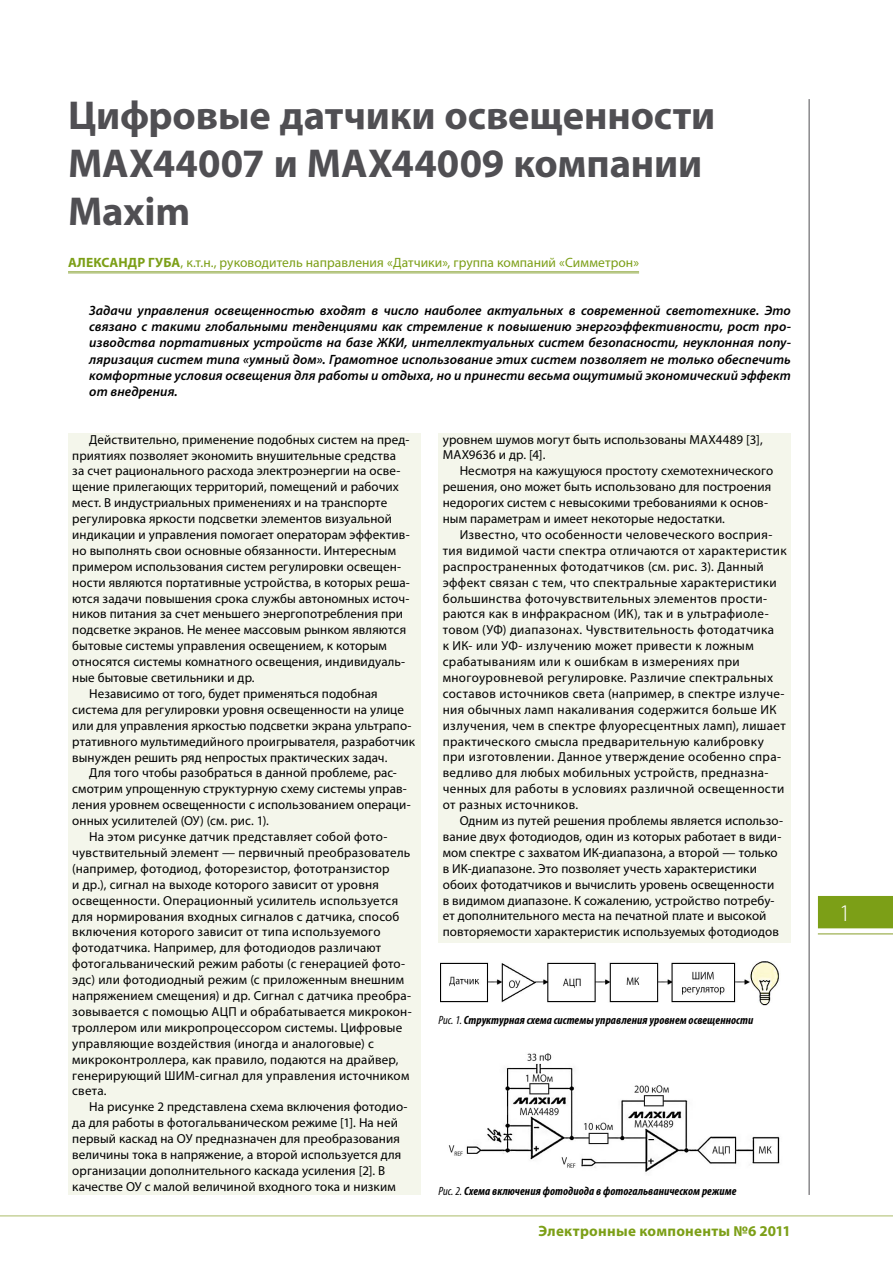
<style>
.page{position:relative;width:893px;height:1263px;background:#fff}
.page>*{position:absolute;margin:0;border:0;box-sizing:border-box;transform-origin:0 0}
.t1{font:700 40.5px/48px "Myriad Pro";letter-spacing:-.005em;color:#504f53}
.t2{font:300 24px "Myriad Pro";color:#fff}
.t3{font:700 15px "Myriad Pro";letter-spacing:.015em;color:#7c9f17}
.t4{font:italic 600 13.5px/16.2px "Myriad Pro";letter-spacing:.005em;color:#000;text-align:justify}
.t5{font:13.5px "Myriad Pro";letter-spacing:.005em;color:#7c9f17}
.t6{font:13.05px/15.9px "Myriad Pro";letter-spacing:.01em;color:#000}
.t7{font:italic 700 condensed 12px "Myriad Pro";letter-spacing:.01em;color:#000}
.s1{font-weight:700}
.s2{font-weight:400}
</style>
<div class="page">
<hr style="left:809px;top:99px;width:1px;height:1096px;background:#504f53">
<div style="left:818px;top:896px;width:75px;height:32px;background:#7c9f17"></div>
<hr style="left:0;top:1215px;width:893px;height:1px;background:#afbf70">
<hr style="left:818px;top:933px;width:75px;height:2px;background:#afbf70">
<div style="left:68px;top:434px;width:352px;height:761px;background:#f4f6eb"></div>
<hr style="left:68px;top:271px;width:571px;height:1px;background:#98af4e">
<hr style="left:68px;top:273px;width:571px;height:1px;background:#98af4e">
<div style="left:438px;top:434px;width:353px;height:509px;background:#f4f6eb"></div>
<img style="left:440px;top:962px;width:339px;height:44px">
<img style="left:448px;top:1053px;width:332px;height:121px">
<h1 class="t1" style="left:68px;top:90px;width:649px">Цифровые датчики освещенности<br>MAX44007 и MAX44009 компании<br>Maxim</h1>
<p class="t5" style="left:68px;top:254px;width:572px"><span class="s1">Александр Губа</span>, к.т.н., руководитель направления «Датчики», группа компаний «Симметрон»</p>
<p class="t4" style="left:89px;top:302px;width:703px">Задачи управления освещенностью входят в число наиболее актуальных в современной светотехнике. Это связано с такими глобальными тенденциями как стремление к повышению энергоэффективности, рост про&shy;изводства портативных устройств на базе ЖКИ, интеллектуальных систем безопасности, неуклонная попу&shy;ляризация систем типа «умный дом». Грамотное использование этих систем позволяет не только обеспечить комфортные условия освещения для работы и отдыха, но и принести весьма ощутимый экономический эффект от внедрения.</p>
<p class="t6" style="left:89px;top:431px;width:322px">Действительно, применение подобных систем на пред-</p>
<p class="t6" style="left:72px;top:447px;width:325px">приятиях позволяет экономить внушительные средства</p>
<p class="t6" style="left:72px;top:463px;width:330px">за счет рационального расхода электроэнергии на осве-</p>
<p class="t6" style="left:72px;top:479px;width:328px">щение прилегающих территорий, помещений и рабочих</p>
<p class="t6" style="left:72px;top:495px;width:316px">мест. В индустриальных применениях и на транспорте</p>
<p class="t6" style="left:72px;top:511px;width:321px">регулировка яркости подсветки элементов визуальной</p>
<p class="t6" style="left:72px;top:526px;width:339px">индикации и управления помогает операторам эффектив-</p>
<p class="t6" style="left:72px;top:542px;width:325px">но выполнять свои основные обязанности. Интересным</p>
<p class="t6" style="left:72px;top:558px;width:330px">примером использования систем регулировки освещен-</p>
<p class="t6" style="left:72px;top:574px;width:339px">ности являются портативные устройства, в которых реша-</p>
<p class="t6" style="left:72px;top:590px;width:339px">ются задачи повышения срока службы автономных источ-</p>
<p class="t6" style="left:72px;top:606px;width:332px">ников питания за счет меньшего энергопотребления при</p>
<p class="t6" style="left:72px;top:622px;width:335px">подсветке экранов. Не менее массовым рынком являются</p>
<p class="t6" style="left:72px;top:638px;width:316px">бытовые системы управления освещением, к которым</p>
<p class="t6" style="left:72px;top:654px;width:334px">относятся системы комнатного освещения, индивидуаль-</p>
<p class="t6" style="left:72px;top:669px;width:184px">ные бытовые светильники и др.</p>
<p class="t6" style="left:89px;top:685px;width:290px">Независимо от того, будет применяться подобная</p>
<p class="t6" style="left:72px;top:701px;width:333px">система для регулировки уровня освещенности на улице</p>
<p class="t6" style="left:72px;top:717px;width:341px">или для управления яркостью подсветки экрана ультрапо-</p>
<p class="t6" style="left:72px;top:733px;width:344px">ртативного мультимедийного проигрывателя, разработчик</p>
<p class="t6" style="left:72px;top:749px;width:317px">вынужден решить ряд непростых практических задач.</p>
<p class="t6" style="left:89px;top:765px;width:309px">Для того чтобы разобраться в данной проблеме, рас-</p>
<p class="t6" style="left:72px;top:781px;width:336px">смотрим упрощенную структурную схему системы управ-</p>
<p class="t6" style="left:72px;top:797px;width:340px">ления уровнем освещенности с использованием операци-</p>
<p class="t6" style="left:72px;top:813px;width:198px">онных усилителей (ОУ) (см. рис. 1).</p>
<p class="t6" style="left:89px;top:828px;width:300px">На этом рисунке датчик представляет собой фото-</p>
<p class="t6" style="left:72px;top:844px;width:340px">чувствительный элемент — первичный преобразователь</p>
<p class="t6" style="left:72px;top:860px;width:319px">(например, фотодиод, фоторезистор, фототранзистор</p>
<p class="t6" style="left:72px;top:876px;width:308px">и др.), сигнал на выходе которого зависит от уровня</p>
<p class="t6" style="left:72px;top:892px;width:328px">освещенности. Операционный усилитель используется</p>
<p class="t6" style="left:72px;top:908px;width:329px">для нормирования входных сигналов с датчика, способ</p>
<p class="t6" style="left:72px;top:924px;width:310px">включения которого зависит от типа используемого</p>
<p class="t6" style="left:72px;top:940px;width:311px">фотодатчика. Например, для фотодиодов различают</p>
<p class="t6" style="left:72px;top:956px;width:335px">фотогальванический режим работы (с генерацией фото-</p>
<p class="t6" style="left:72px;top:971px;width:333px">эдс) или фотодиодный режим (с приложенным внешним</p>
<p class="t6" style="left:72px;top:987px;width:340px">напряжением смещения) и др. Сигнал с датчика преобра-</p>
<p class="t6" style="left:72px;top:1003px;width:341px">зовывается с помощью АЦП и обрабатывается микрокон-</p>
<p class="t6" style="left:72px;top:1019px;width:331px">троллером или микропроцессором системы. Цифровые</p>
<p class="t6" style="left:72px;top:1035px;width:303px">управляющие воздействия (иногда и аналоговые) с</p>
<p class="t6" style="left:72px;top:1051px;width:328px">микроконтроллера, как правило, подаются на драйвер,</p>
<p class="t6" style="left:72px;top:1067px;width:339px">генерирующий ШИМ-сигнал для управления источником</p>
<p class="t6" style="left:72px;top:1083px;width:36px">света.</p>
<p class="t6" style="left:89px;top:1099px;width:320px">На рисунке 2 представлена схема включения фотодио-</p>
<p class="t6" style="left:72px;top:1115px;width:327px">да для работы в фотогальваническом режиме [1]. На ней</p>
<p class="t6" style="left:72px;top:1130px;width:329px">первый каскад на ОУ предназначен для преобразования</p>
<p class="t6" style="left:72px;top:1146px;width:331px">величины тока в напряжение, а второй используется для</p>
<p class="t6" style="left:72px;top:1162px;width:315px">организации дополнительного каскада усиления [2]. В</p>
<p class="t6" style="left:72px;top:1178px;width:325px">качестве ОУ с малой величиной входного тока и низким</p>
<p class="t6" style="left:443px;top:431px;width:321px">уровнем шумов могут быть использованы MAX4489 [3],<br>MAX9636 и др. [4].</p>
<p class="t6" style="left:443px;top:463px;width:332px;text-indent:17px">Несмотря на кажущуюся простоту схемотехнического решения, оно может быть использовано для построения недорогих систем с невысокими требованиями к основ&shy;ным параметрам и имеет некоторые недостатки.</p>
<p class="t6" style="left:443px;top:526px;width:345px;text-indent:17px">Известно, что особенности человеческого восприя&shy;тия видимой части спектра отличаются от характеристик распространенных фотодатчиков (см. рис. 3). Данный эффект связан с тем, что спектральные характеристики большинства фоточувствительных элементов прости&shy;раются как в инфракрасном (ИК), так и в ультрафиоле&shy;товом (УФ) диапазонах. Чувствительность фотодатчика<br>к ИК- или УФ- излучению может привести к ложным срабатываниям или к ошибкам в измерениях при многоуровневой регулировке. Различие спектральных составов источников света (например, в спектре излуче&shy;ния обычных ламп накаливания содержится больше ИК излучения, чем в спектре флуоресцентных ламп), лишает практического смысла предварительную калибровку при изготовлении. Данное утверждение особенно спра&shy;ведливо для любых мобильных устройств, предназна&shy;ченных для работы в условиях различной освещенности от разных источников.</p>
<p class="t6" style="left:443px;top:812px;width:342px;text-indent:17px">Одним из путей решения проблемы является использо&shy;вание двух фотодиодов, один из которых работает в види&shy;мом спектре с захватом ИК-диапазона, а второй — только в ИК-диапазоне. Это позволяет учесть характеристики обоих фотодатчиков и вычислить уровень освещенности в видимом диапазоне. К сожалению, устройство потребу&shy;ет дополнительного места на печатной плате и высокой повторяемости характеристик используемых фотодиодов</p>
<p class="t7" style="left:438px;top:1012px;width:316px"><span class="s2">Рис. 1.</span> Структурная схема системы управления уровнем освещенности</p>
<p class="t7" style="left:438px;top:1183px;width:299px"><span class="s2">Рис. 2.</span> Схема включения фотодиода в фотогальваническом режиме</p>
<p class="t3" style="left:539px;top:1221px;width:254px">электронные компоненты №6 2011</p>
<h2 class="t2" style="left:839px;top:900px;width:13px">1</h2>
</div>
